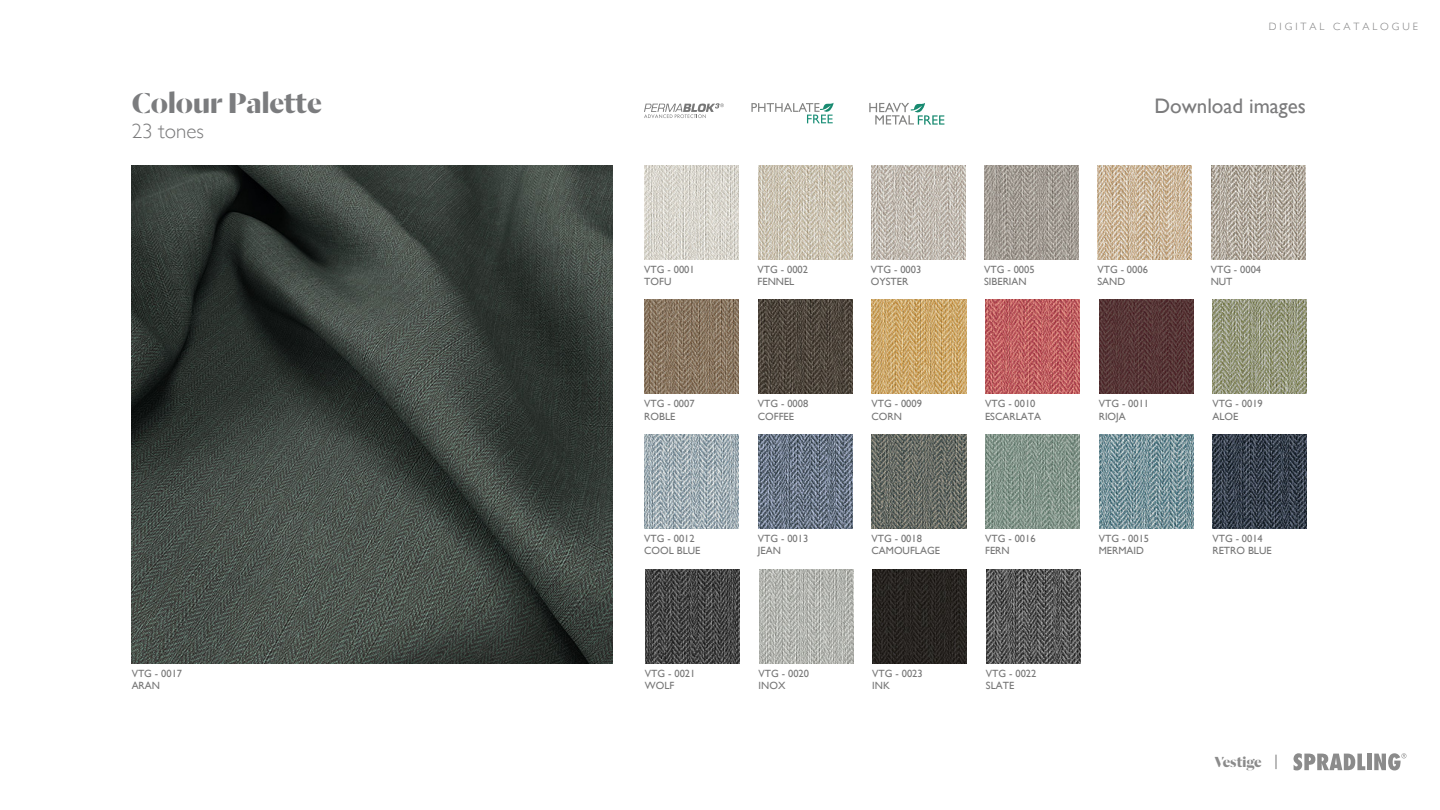
<style>
.page{position:relative;width:1440px;height:810px;background:#fff}
.page>*{position:absolute;margin:0;border:0;box-sizing:border-box;transform-origin:0 0}
.t1{font:700 31.5px "Dala Moa";color:#7b7c7e}
.t2{font:21px "Gill Sans";color:#7b7b7c}
.t3{font:300 21px "Gill Sans";color:#7b7b7c}
.t4{font:700 16.05px "Dala Moa";color:#8b8b8b}
.t5{font:300 10.57px "Gill Sans";color:#7b7b7c}
.t6{font:10.43px/12.5px "Gill Sans";color:#767676}
</style>
<div class="page">
<img style="left:132px;top:165px;width:481px;height:498px">
<img style="left:758px;top:165px;width:94px;height:94px">
<img style="left:985px;top:165px;width:94px;height:94px">
<img style="left:1211px;top:165px;width:94px;height:94px">
<img style="left:644px;top:165px;width:94px;height:94px">
<img style="left:871px;top:165px;width:94px;height:94px">
<img style="left:1097px;top:165px;width:94px;height:94px">
<img style="left:645px;top:300px;width:94px;height:94px">
<img style="left:758px;top:300px;width:94px;height:94px">
<img style="left:872px;top:300px;width:94px;height:94px">
<img style="left:986px;top:300px;width:94px;height:94px">
<img style="left:1099px;top:300px;width:94px;height:94px">
<img style="left:1213px;top:300px;width:94px;height:94px">
<img style="left:645px;top:569px;width:95px;height:94px">
<img style="left:759px;top:569px;width:94px;height:94px">
<img style="left:873px;top:569px;width:94px;height:94px">
<img style="left:986px;top:569px;width:94px;height:94px">
<img style="left:645px;top:434px;width:94px;height:95px">
<img style="left:758px;top:434px;width:94px;height:95px">
<img style="left:872px;top:434px;width:94px;height:95px">
<img style="left:986px;top:434px;width:94px;height:95px">
<img style="left:1099px;top:434px;width:94px;height:95px">
<img style="left:1213px;top:434px;width:94px;height:95px">
<svg style="left:1276px;top:755px;width:1px;height:14px"></svg>
<svg style="left:1294px;top:753px;width:71px;height:17px"></svg>
<div style="left:1367px;top:754px;width:5px;height:16px;background:#8b8b8b"></div>
<svg style="left:1374px;top:753px;width:32px;height:17px"></svg>
<svg style="left:751px;top:102px;width:83px;height:21px"></svg>
<svg style="left:869px;top:102px;width:75px;height:23px"></svg>
<svg style="left:644px;top:103px;width:80px;height:15px"></svg>
<h1 class="t1" style="left:132px;top:83px;width:192px">Colour Palette</h1>
<h2 class="t3" style="left:132px;top:115px;width:74px">23 tones</h2>
<p class="t6" style="left:132px;top:667px;width:52px">VTG - 0017<br>ARAN</p>
<p class="t5" style="left:1269px;top:18px;width:151px">D I G I T A L C A T A L O G U E</p>
<p class="t6" style="left:644px;top:263px;width:52px">VTG - 0001<br>TOFU</p>
<h2 class="t2" style="left:1154px;top:94px;width:153px">Download images</h2>
<p class="t6" style="left:758px;top:263px;width:52px">VTG - 0002<br>FENNEL</p>
<p class="t6" style="left:871px;top:263px;width:52px">VTG - 0003<br>OYSTER</p>
<p class="t6" style="left:984px;top:263px;width:52px">VTG - 0005<br>SIBERIAN</p>
<p class="t6" style="left:1097px;top:263px;width:52px">VTG - 0006<br>SAND</p>
<p class="t6" style="left:1211px;top:263px;width:52px">VTG - 0004<br>NUT</p>
<p class="t6" style="left:644px;top:397px;width:52px">VTG - 0007<br>ROBLE</p>
<p class="t6" style="left:758px;top:397px;width:52px">VTG - 0008<br>COFFEE</p>
<p class="t6" style="left:871px;top:397px;width:52px">VTG - 0009<br>CORN</p>
<p class="t6" style="left:985px;top:397px;width:58px">VTG - 0010<br>ESCARLATA</p>
<p class="t6" style="left:1099px;top:397px;width:52px">VTG - 0011<br>RIOJA</p>
<p class="t6" style="left:1212px;top:397px;width:52px">VTG - 0019<br>ALOE</p>
<p class="t6" style="left:644px;top:532px;width:58px">VTG - 0012<br>COOL BLUE</p>
<p class="t6" style="left:758px;top:532px;width:52px">VTG - 0013<br>JEAN</p>
<p class="t6" style="left:871px;top:532px;width:70px">VTG - 0018<br>CAMOUFLAGE</p>
<p class="t6" style="left:985px;top:532px;width:52px">VTG - 0016<br>FERN</p>
<p class="t6" style="left:1099px;top:532px;width:52px">VTG - 0015<br>MERMAID</p>
<p class="t6" style="left:1212px;top:532px;width:61px">VTG - 0014<br>RETRO BLUE</p>
<p class="t6" style="left:645px;top:667px;width:52px">VTG - 0021<br>WOLF</p>
<p class="t6" style="left:759px;top:667px;width:52px">VTG - 0020<br>INOX</p>
<p class="t6" style="left:872px;top:667px;width:52px">VTG - 0023<br>INK</p>
<p class="t6" style="left:986px;top:667px;width:52px">VTG - 0022<br>SLATE</p>
<h3 class="t4" style="left:1215px;top:751px;width:49px">Vestige</h3>
</div>
